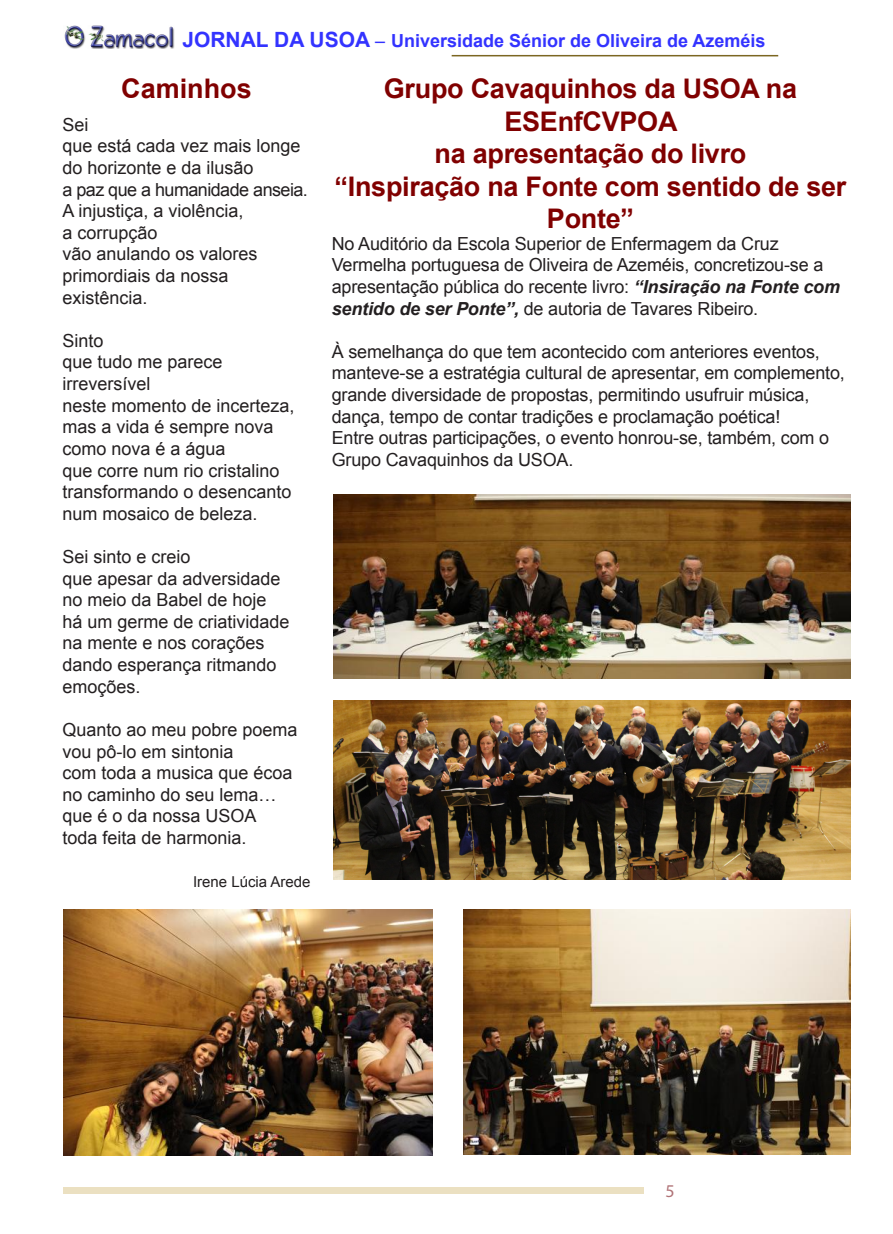
<style>
.page{position:relative;width:893px;height:1234px;background:#fff}
.page>*{position:absolute;margin:0;border:0;box-sizing:border-box;transform-origin:0 0}
.t1{font:700 27px/32.4px "Arial";letter-spacing:-.01em;color:#800000;text-align:center}
.t2{font:18px/21.6px "Arial";color:#231f20}
.t3{font:700 18px "Arial";color:#33f}
.t4{font:18px "Myriad Pro";color:#b07377}
.t5{font:15px "Arial";color:#231f20}
.s1{font-size:21px}
.s2{font-weight:400}
.s3{font-weight:700;font-style:italic}
</style>
<div class="page">
<div style="left:64px;top:1186px;width:580px;height:7px;background:#ebe0c1"></div>
<hr style="left:452px;top:55px;width:326px;height:1px;background:#7c6621">
<img style="left:64px;top:25px;width:110px;height:24px">
<img style="left:333px;top:495px;width:517px;height:183px">
<img style="left:333px;top:700px;width:517px;height:179px">
<img style="left:64px;top:909px;width:368px;height:245px">
<img style="left:463px;top:909px;width:387px;height:245px">
<p class="t3" style="left:182px;top:29px;width:585px"><span class="s1">JORNAL DA USOA</span> <span class="s2">–</span> Universidade Sénior de Oliveira de Azeméis</p>
<h1 class="t1" style="left:121px;top:74px;width:132px">Caminhos</h1>
<p class="t2" style="left:62px;top:114px;width:247px">Sei<br>que está cada vez mais longe do horizonte e da ilusão<br>a paz que a humanidade anseia.<br>A injustiça, a violência,<br>a corrupção<br>vão anulando os valores primordiais da nossa existência.</p>
<p class="t2" style="left:62px;top:330px;width:234px">Sinto<br>que tudo me parece irreversível<br>neste momento de incerteza, mas a vida é sempre nova como nova é a água<br>que corre num rio cristalino transformando o desencanto num mosaico de beleza.</p>
<p class="t2" style="left:62px;top:546px;width:229px">Sei sinto e creio<br>que apesar da adversidade no meio da Babel de hoje há um germe de criatividade na mente e nos corações dando esperança ritmando emoções.</p>
<p class="t2" style="left:62px;top:718px;width:237px">Quanto ao meu pobre poema vou pô-lo em sintonia<br>com toda a musica que écoa no caminho do seu lema… que é o da nossa USOA<br>toda feita de harmonia.</p>
<p class="t5" style="left:193px;top:871px;width:119px">Irene Lúcia Arede</p>
<h1 class="t1" style="left:335px;top:74px;width:513px">Grupo Cavaquinhos da USOA na<br>ESEnfCVPOA<br>na apresentação do livro<br>“Inspiração na Fonte com sentido de ser<br>Ponte”</h1>
<p class="t2" style="left:332px;top:233px;width:510px">No Auditório da Escola Superior de Enfermagem da Cruz Vermelha portuguesa de Oliveira de Azeméis, concretizou-se a apresentação pública do recente livro: <span class="s3">“Insiração na Fonte com sentido de ser Ponte”,</span> de autoria de Tavares Ribeiro.</p>
<p class="t2" style="left:332px;top:341px;width:515px">À semelhança do que tem acontecido com anteriores eventos, manteve-se a estratégia cultural de apresentar, em complemento, grande diversidade de propostas, permitindo usufruir música, dança, tempo de contar tradições e proclamação poética!<br>Entre outras participações, o evento honrou-se, também, com o Grupo Cavaquinhos da USOA.</p>
<p class="t4" style="left:665px;top:1179px;width:11px">5</p>
</div>
